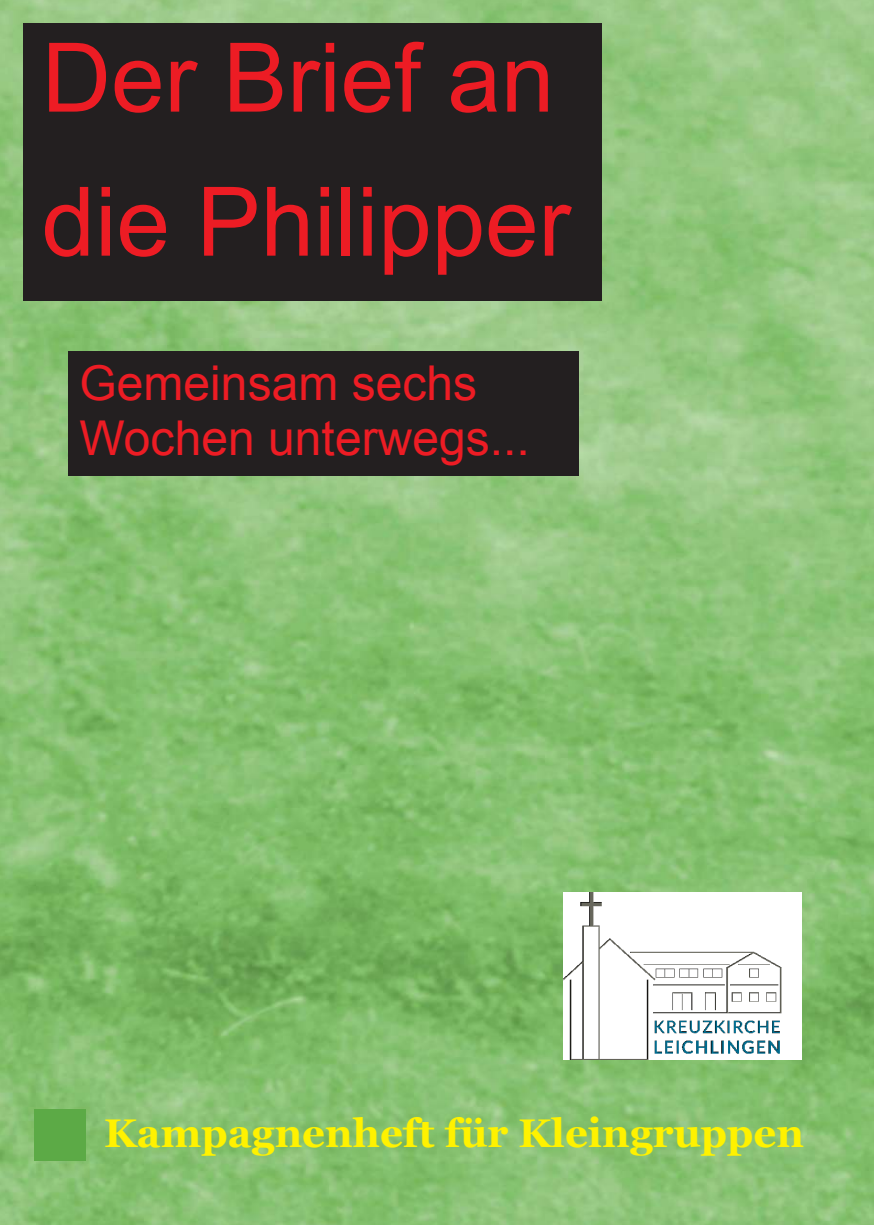
<style>
.page{position:relative;width:874px;height:1225px;background:#fff}
.page>*{position:absolute;margin:0;border:0;box-sizing:border-box;transform-origin:0 0}
.t1{font:96px/144px "Arial";color:#ed1c24}
.t2{font:48px/55.2px "Arial";color:#ed1c24}
.t3{font:700 40px "Georgia";color:#fff200}
</style>
<div class="page">
<img style="left:0;top:0;width:873px;height:1225px">
<div style="left:23px;top:23px;width:578px;height:277px;background:#231f20"></div>
<div style="left:68px;top:351px;width:510px;height:125px;background:#231f20"></div>
<div style="left:34px;top:1109px;width:51px;height:51px;background:#5caa46"></div>
<div style="left:563px;top:892px;width:238px;height:167px;background:#fff"></div>
<img style="left:563px;top:892px;width:218px;height:167px">
<h1 class="t1" style="left:42px;top:15px;width:530px">Der Brief an die Philipper</h1>
<p class="t2" style="left:79px;top:359px;width:452px">Gemeinsam sechs<br>Wochen unterwegs...</p>
<p class="t3" style="left:104px;top:1116px;width:701px">Kampagnenheft für Kleingruppen</p>
</div>
